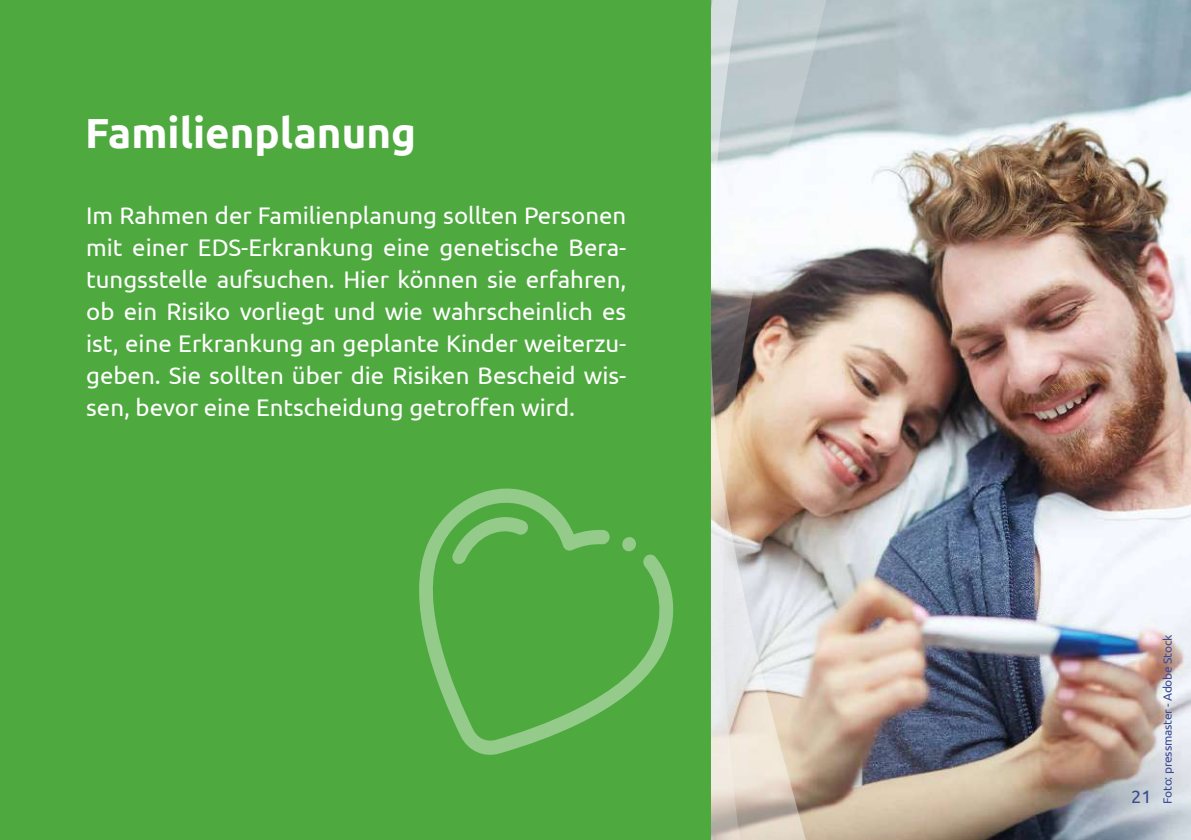
<style>
.page{position:relative;width:1191px;height:840px;background:#fff}
.page>*{position:absolute;margin:0;border:0;box-sizing:border-box;transform-origin:0 0}
.t1{font:700 42px "Ubuntu";color:#fff}
.t2{font:24px/32px "Ubuntu";color:#fff;text-align:justify}
.t3{font:18px "Ubuntu";color:#3b4a91}
.t4{font:12px "Ubuntu";letter-spacing:-.02em;color:#3b4a91}
</style>
<div class="page">
<div style="left:0;top:0;width:712px;height:839px;background:#4ea93f"></div>
<img style="left:845px;top:0;width:346px;height:839px">
<img style="left:712px;top:0;width:133px;height:839px">
<div style="left:1149px;top:23px;width:25px;height:22px;background:#91aab7"></div>
<svg style="left:419px;top:488px;width:255px;height:267px"></svg>
<svg style="left:451px;top:509px;width:78px;height:55px"></svg>
<h1 class="t1" style="left:85px;top:107px;width:332px">Familienplanung</h1>
<p class="t2" style="left:86px;top:199px;width:542px">Im Rahmen der Familienplanung sollten Personen mit einer EDS-Erkrankung eine genetische Bera&shy;tungsstelle aufsuchen. Hier können sie erfahren, ob ein Risiko vorliegt und wie wahrscheinlich es ist, eine Erkrankung an geplante Kinder weiterzu&shy;geben. Sie sollten über die Risiken Bescheid wis&shy;sen, bevor eine Entscheidung getroffen wird.</p>
<p class="t3" style="left:1131px;top:785px;width:22px">21</p>
<p class="t4" style="left:1160px;top:803px;width:171px;rotate:-90deg">Foto: pressmaster - Adobe Stock</p>
</div>
